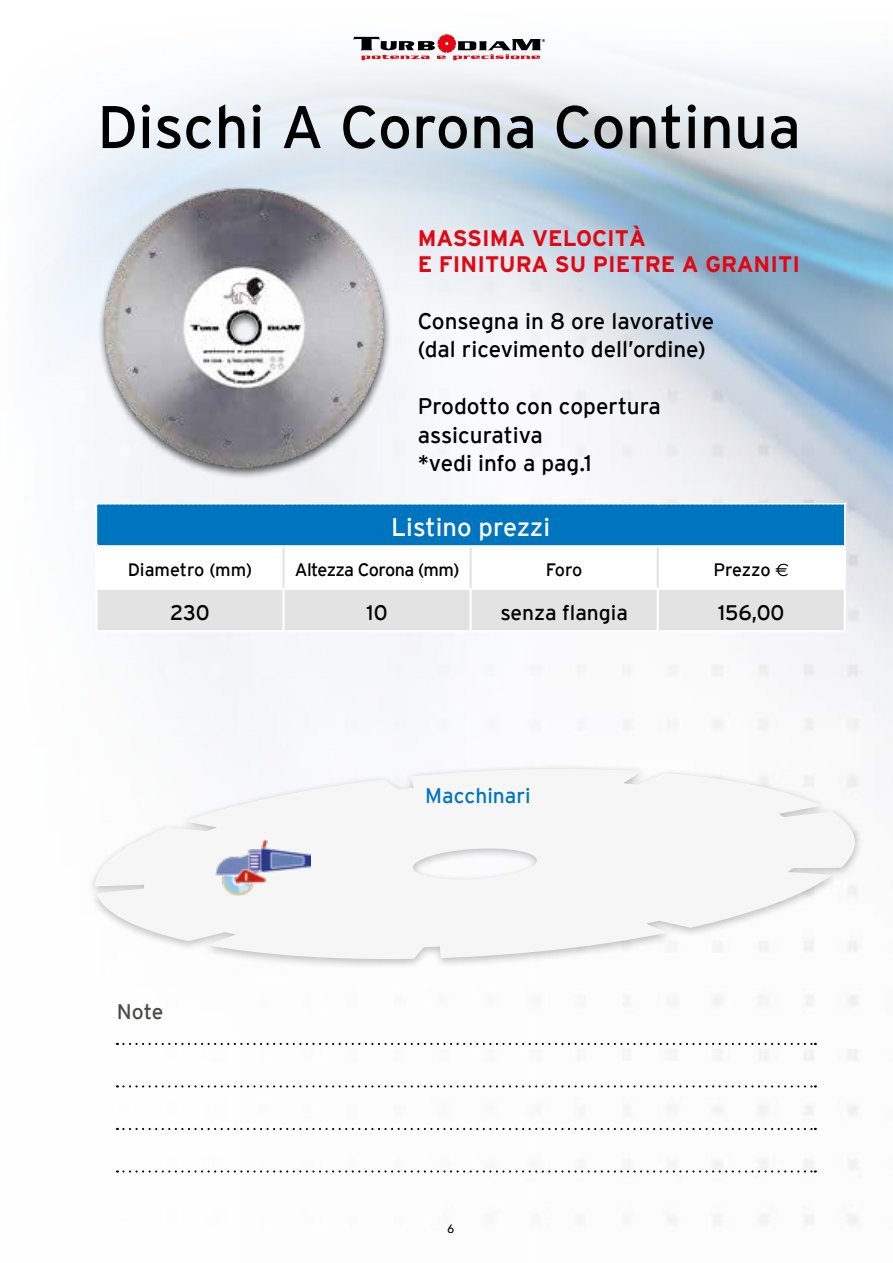
<style>
.page{position:relative;width:893px;height:1263px;background:#fff}
.page>*{position:absolute;margin:0;border:0;box-sizing:border-box;transform-origin:0 0}
.t1{font:60px "Interstate";color:#000}
.t2{font:25.5px "Interstate";color:#fff}
.t3{font:22.5px/28.5px "Interstate";color:#000}
.t4{font:700 22.5px/25.5px "Interstate";color:#e30613}
.t5{font:21px "Interstate";color:#000}
.t6{font:21px "Interstate";color:#0075bf}
.t7{font:21px "Interstate";color:#4a4a49}
.t8{font:18px "Interstate";letter-spacing:-.025em;color:#000}
.t9{font:18px "Interstate";color:#000}
.t10{font:500 12px "Avenir";color:#000}
.s1{font-family:"Euro Sans"}
</style>
<div class="page">
<img style="left:41px;top:51px;width:852px;height:1173px">
<div style="left:87px;top:763px;width:776px;height:206px;background:#000;opacity:.25"></div>
<div style="left:94px;top:768px;width:761px;height:192px;background:#f6f6f6"></div>
<svg style="left:353px;top:34px;width:192px;height:26px"></svg>
<img style="left:215px;top:840px;width:95px;height:56px">
<svg style="left:117px;top:1043px;width:699px;height:2px"></svg>
<svg style="left:117px;top:1085px;width:699px;height:2px"></svg>
<svg style="left:117px;top:1128px;width:699px;height:2px"></svg>
<svg style="left:117px;top:1170px;width:699px;height:2px"></svg>
<svg style="left:96px;top:503px;width:750px;height:127px"></svg>
<hr style="left:95px;top:590px;width:2px;height:40px;background:#fff">
<hr style="left:282px;top:590px;width:3px;height:40px;background:#fff">
<hr style="left:470px;top:590px;width:2px;height:40px;background:#fff">
<hr style="left:657px;top:590px;width:2px;height:40px;background:#fff">
<hr style="left:844px;top:590px;width:2px;height:40px;background:#fff">
<hr style="left:95px;top:630px;width:188px;height:2px;background:#fff">
<hr style="left:283px;top:630px;width:188px;height:2px;background:#fff">
<hr style="left:471px;top:630px;width:187px;height:2px;background:#fff">
<hr style="left:658px;top:630px;width:188px;height:2px;background:#fff">
<hr style="left:95px;top:545px;width:188px;height:2px;background:#fff">
<hr style="left:95px;top:547px;width:2px;height:41px;background:#fff">
<hr style="left:283px;top:545px;width:188px;height:2px;background:#fff">
<hr style="left:471px;top:545px;width:187px;height:2px;background:#fff">
<hr style="left:658px;top:545px;width:188px;height:2px;background:#fff">
<hr style="left:844px;top:547px;width:2px;height:41px;background:#fff">
<hr style="left:95px;top:588px;width:188px;height:2px;background:#fff">
<hr style="left:283px;top:588px;width:188px;height:2px;background:#fff">
<hr style="left:471px;top:588px;width:187px;height:2px;background:#fff">
<hr style="left:658px;top:588px;width:188px;height:2px;background:#fff">
<hr style="left:282px;top:547px;width:3px;height:41px;background:#e3e3e3">
<hr style="left:470px;top:547px;width:2px;height:41px;background:#e3e3e3">
<hr style="left:657px;top:547px;width:2px;height:41px;background:#e3e3e3">
<div style="left:98px;top:185px;width:293px;height:293px;background:#000;opacity:.65"></div>
<img style="left:91px;top:188px;width:304px;height:283px">
<h1 class="t1" style="left:97px;top:93px;width:705px">Dischi A Corona Continua</h1>
<p class="t4" style="left:418px;top:226px;width:384px">MASSIMA VELOCITÀ<br>E FINITURA SU PIETRE A GRANITI</p>
<p class="t3" style="left:418px;top:306px;width:298px">Consegna in 8 ore lavorative (dal ricevimento dell’ordine)</p>
<p class="t3" style="left:418px;top:392px;width:245px">Prodotto con copertura assicurativa<br>*vedi info a pag.1</p>
<p class="t2" style="left:391px;top:512px;width:161px">Listino prezzi</p>
<p class="t9" style="left:128px;top:559px;width:126px">Diametro (mm)</p>
<p class="t8" style="left:295px;top:559px;width:166px">Altezza Corona (mm)</p>
<p class="t8" style="left:546px;top:559px;width:38px">Foro</p>
<p class="t8" style="left:713px;top:559px;width:77px">Prezzo <span class="s1">€</span></p>
<p class="t5" style="left:170px;top:600px;width:41px">230</p>
<p class="t5" style="left:366px;top:600px;width:23px">10</p>
<p class="t5" style="left:500px;top:600px;width:129px">senza flangia</p>
<p class="t5" style="left:718px;top:600px;width:68px">156,00</p>
<p class="t7" style="left:117px;top:1000px;width:48px">Note</p>
<p class="t6" style="left:425px;top:784px;width:107px">Macchinari</p>
<p class="t10" style="left:447px;top:1219px;width:8px">6</p>
</div>
